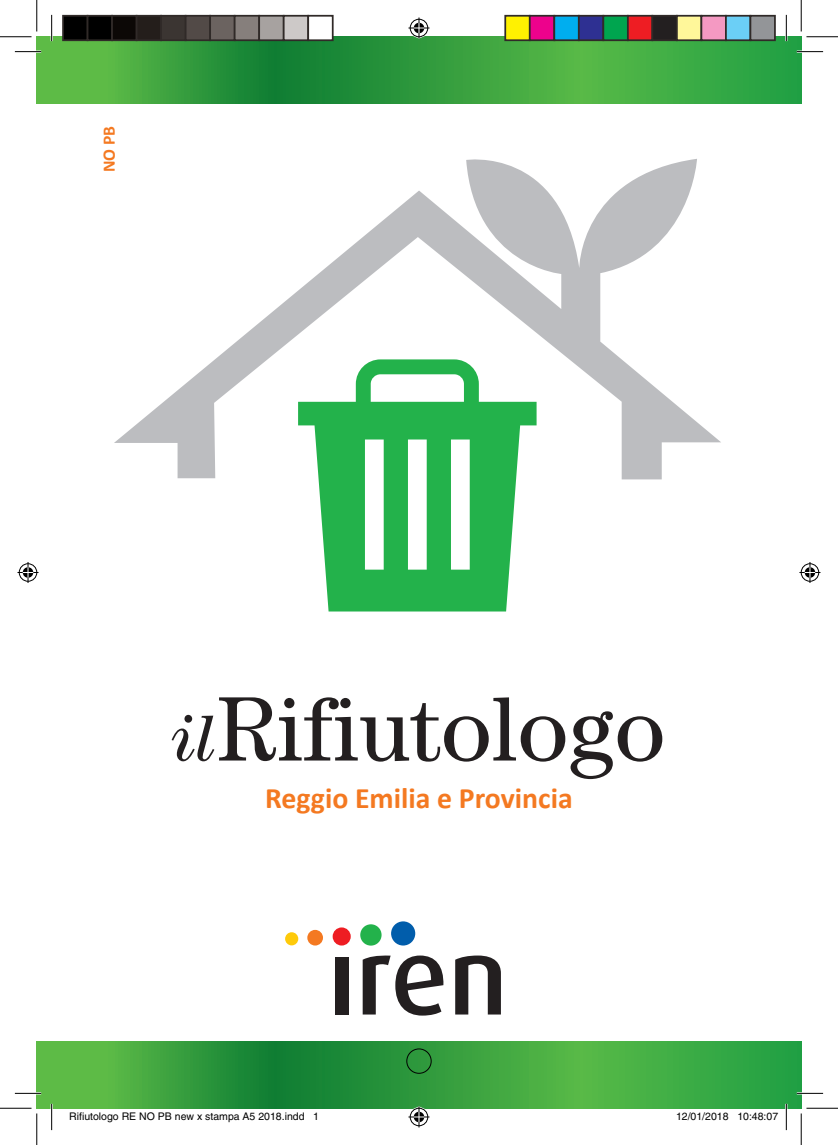
<style>
.page{position:relative;width:838px;height:1145px;background:#fff}
.page>*{position:absolute;margin:0;border:0;box-sizing:border-box;transform-origin:0 0}
.t1{font:700 29.75px "Calibri";color:#f47921}
.t2{font:700 17.5px "Calibri";color:#f47921}
.t3{font:10.5px "Helvetica";color:#000}
</style>
<div class="page">
<svg style="left:37px;top:37px;width:764px;height:67px;background:#38a240"></svg>
<svg style="left:37px;top:1041px;width:764px;height:67px;background:#38a240"></svg>
<div style="left:406px;top:1049px;width:25px;height:25px;border:1px solid #000;border-radius:50%"></div>
<div style="left:335px;top:957px;width:13px;height:58px;background:#231f20"></div>
<svg style="left:362px;top:955px;width:82px;height:61px"></svg>
<svg style="left:455px;top:956px;width:46px;height:59px"></svg>
<div style="left:391px;top:921px;width:24px;height:25px;background:#015dab;border-radius:50%"></div>
<div style="left:360px;top:924px;width:21px;height:22px;background:#23b24b;border-radius:50%"></div>
<div style="left:332px;top:927px;width:19px;height:19px;background:#ee1d23;border-radius:50%"></div>
<div style="left:307px;top:930px;width:16px;height:16px;background:#f47921;border-radius:50%"></div>
<div style="left:285px;top:932px;width:13px;height:13px;background:#feca0a;border-radius:50%"></div>
<svg style="left:171px;top:697px;width:491px;height:82px"></svg>
<svg style="left:114px;top:159px;width:607px;height:320px"></svg>
<svg style="left:298px;top:359px;width:238px;height:253px;fill:#23b24b"></svg>
<hr style="left:15px;top:51px;width:26px;height:2px;background:#fff">
<hr style="left:796px;top:51px;width:27px;height:2px;background:#fff">
<hr style="left:15px;top:1092px;width:26px;height:2px;background:#fff">
<hr style="left:796px;top:1092px;width:27px;height:2px;background:#fff">
<hr style="left:51px;top:15px;width:2px;height:26px;background:#fff">
<hr style="left:51px;top:1104px;width:2px;height:26px;background:#fff">
<hr style="left:785px;top:15px;width:2px;height:26px;background:#fff">
<hr style="left:785px;top:1104px;width:2px;height:26px;background:#fff">
<svg style="left:15px;top:51px;width:26px;height:1px"></svg>
<svg style="left:796px;top:51px;width:27px;height:1px"></svg>
<svg style="left:15px;top:1093px;width:26px;height:1px"></svg>
<svg style="left:796px;top:1093px;width:27px;height:1px"></svg>
<svg style="left:51px;top:15px;width:1px;height:26px"></svg>
<svg style="left:51px;top:1104px;width:1px;height:26px"></svg>
<svg style="left:786px;top:15px;width:1px;height:26px"></svg>
<svg style="left:786px;top:1104px;width:1px;height:26px"></svg>
<hr style="left:0;top:36px;width:32px;height:1px;background:#000">
<hr style="left:806px;top:36px;width:31px;height:1px;background:#000">
<hr style="left:0;top:1108px;width:32px;height:1px;background:#000">
<hr style="left:806px;top:1108px;width:31px;height:1px;background:#000">
<hr style="left:36px;top:0;width:1px;height:31px;background:#000">
<hr style="left:36px;top:1113px;width:1px;height:32px;background:#000">
<hr style="left:800px;top:0;width:1px;height:31px;background:#000">
<hr style="left:800px;top:1113px;width:1px;height:32px;background:#000">
<svg style="left:408px;top:18px;width:21px;height:21px"></svg>
<svg style="left:408px;top:1106px;width:21px;height:21px"></svg>
<svg style="left:18px;top:562px;width:21px;height:21px"></svg>
<svg style="left:799px;top:562px;width:21px;height:21px"></svg>
<div style="left:63px;top:16px;width:25px;height:24px;background:#000"></div>
<div style="left:62px;top:15px;width:26px;height:26px;border:2px solid #302a28"></div>
<div style="left:88px;top:16px;width:24px;height:24px;background:#000"></div>
<div style="left:87px;top:15px;width:26px;height:26px;border:2px solid #302a28"></div>
<div style="left:112px;top:16px;width:25px;height:24px;background:#0c0806"></div>
<div style="left:111px;top:15px;width:26px;height:26px;border:2px solid #302a28"></div>
<div style="left:137px;top:16px;width:24px;height:24px;background:#241e1b"></div>
<div style="left:136px;top:15px;width:26px;height:26px;border:2px solid #302a28"></div>
<div style="left:161px;top:16px;width:25px;height:24px;background:#3b3532"></div>
<div style="left:160px;top:15px;width:26px;height:26px;border:2px solid #302a28"></div>
<div style="left:186px;top:16px;width:24px;height:24px;background:#524a47"></div>
<div style="left:185px;top:15px;width:26px;height:26px;border:2px solid #302a28"></div>
<div style="left:210px;top:16px;width:25px;height:24px;background:#6b6360"></div>
<div style="left:209px;top:15px;width:26px;height:26px;border:2px solid #302a28"></div>
<div style="left:235px;top:16px;width:24px;height:24px;background:#867f7c"></div>
<div style="left:234px;top:15px;width:26px;height:26px;border:2px solid #302a28"></div>
<div style="left:259px;top:16px;width:25px;height:24px;background:#a7a2a0"></div>
<div style="left:258px;top:15px;width:26px;height:26px;border:2px solid #302a28"></div>
<div style="left:284px;top:16px;width:24px;height:24px;background:#cdc9c8"></div>
<div style="left:283px;top:15px;width:26px;height:26px;border:2px solid #302a28"></div>
<div style="left:308px;top:16px;width:25px;height:24px;background:#fff"></div>
<div style="left:307px;top:15px;width:26px;height:26px;border:2px solid #302a28"></div>
<div style="left:505px;top:16px;width:24px;height:24px;background:#fff101"></div>
<div style="left:504px;top:15px;width:26px;height:26px;border:2px solid #302a28"></div>
<div style="left:529px;top:16px;width:25px;height:24px;background:#ed028c"></div>
<div style="left:529px;top:15px;width:26px;height:26px;border:2px solid #302a28"></div>
<div style="left:554px;top:16px;width:24px;height:24px;background:#00aeef"></div>
<div style="left:553px;top:15px;width:26px;height:26px;border:2px solid #302a28"></div>
<div style="left:578px;top:16px;width:25px;height:24px;background:#2e3092"></div>
<div style="left:578px;top:15px;width:26px;height:26px;border:2px solid #302a28"></div>
<div style="left:603px;top:16px;width:24px;height:24px;background:#00a54f"></div>
<div style="left:602px;top:15px;width:26px;height:26px;border:2px solid #302a28"></div>
<div style="left:627px;top:16px;width:25px;height:24px;background:#ee1d23"></div>
<div style="left:627px;top:15px;width:26px;height:26px;border:2px solid #302a28"></div>
<div style="left:652px;top:16px;width:24px;height:24px;background:#231f20"></div>
<div style="left:651px;top:15px;width:26px;height:26px;border:2px solid #302a28"></div>
<div style="left:676px;top:16px;width:25px;height:24px;background:#fff79a"></div>
<div style="left:676px;top:15px;width:26px;height:26px;border:2px solid #302a28"></div>
<div style="left:701px;top:16px;width:24px;height:24px;background:#f499c2"></div>
<div style="left:700px;top:15px;width:26px;height:26px;border:2px solid #302a28"></div>
<div style="left:725px;top:16px;width:25px;height:24px;background:#6bcff6"></div>
<div style="left:725px;top:15px;width:26px;height:26px;border:2px solid #302a28"></div>
<div style="left:750px;top:16px;width:24px;height:24px;background:#939598"></div>
<div style="left:749px;top:15px;width:26px;height:26px;border:2px solid #302a28"></div>
<h2 class="t2" style="left:98px;top:172px;width:48px;rotate:-90deg">NO PB</h2>
<h1 class="t1" style="left:265px;top:779px;width:309px">Reggio Emilia e Provincia</h1>
<p class="t3" style="left:69px;top:1110px;width:251px">Rifiutologo RE NO PB new x stampa A5 2018.indd 1</p>
<p class="t3" style="left:676px;top:1110px;width:104px">12/01/2018 10:48:07</p>
</div>
